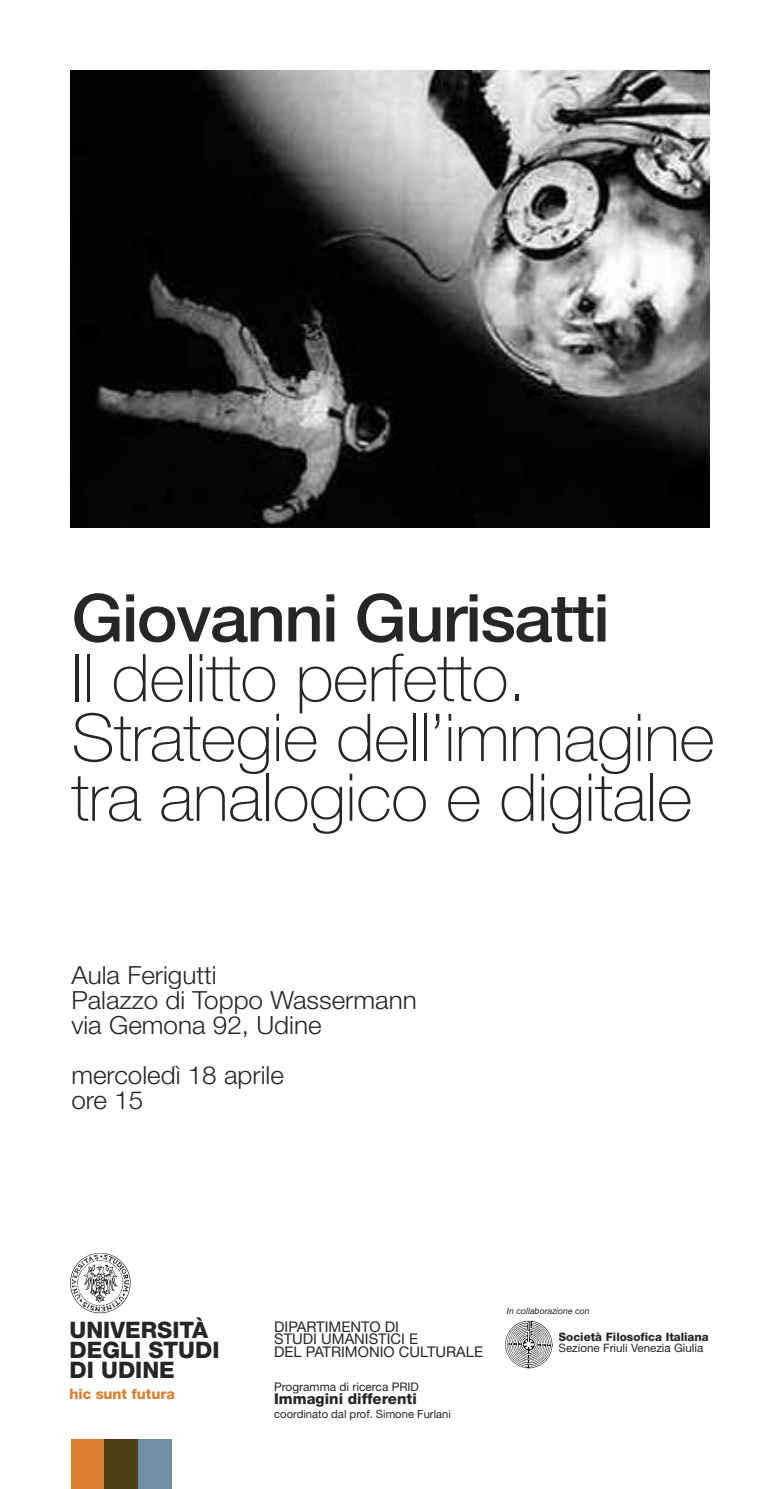
<style>
.page{position:relative;width:780px;height:1489px;background:#fff}
.page>*{position:absolute;margin:0;border:0;box-sizing:border-box;transform-origin:0 0}
.t1{font:100 66px/59.8px "Helvetica Neue LT Std";letter-spacing:-.01em;color:#272526;scale:1.04 1}
.t2{font:500 66px "Helvetica Neue LT Std";letter-spacing:-.025em;color:#272526;scale:1.04 1}
.t3{font:300 25px/25px "Helvetica Neue LT Std";color:#272526;scale:1.04 1}
.t4{font:800 22.75px/19.9px "Helvetica Neue LT Std";color:#272526}
.t5{font:800 15px "Helvetica Neue";color:#272526}
.t6{font:14.75px/12.9px "Helvetica Neue";color:#272526}
.t7{font:800 14.38px "Helvetica Neue";letter-spacing:-.005em;color:#db7f2e}
.t8{font:11.88px "Helvetica Neue";color:#272526}
.t9{font:11.62px "Helvetica Neue";color:#272526}
.t10{font:800 11.62px "Helvetica Neue";color:#272526}
.t11{font:11.25px "Helvetica Neue";color:#272526}
.t12{font:italic 8.75px "Helvetica Neue";color:#272526}
</style>
<div class="page">
<img style="left:70px;top:1253px;width:60px;height:60px">
<div style="left:71px;top:1439px;width:34px;height:49px;background:#db7f2e"></div>
<div style="left:105px;top:1439px;width:33px;height:49px;background:#504015"></div>
<div style="left:138px;top:1439px;width:34px;height:49px;background:#7090a5"></div>
<img style="left:71px;top:71px;width:638px;height:457px">
<img style="left:505px;top:1320px;width:48px;height:48px">
<h1 class="t2" style="left:71px;top:594px;width:519px">Giovanni Gurisatti</h1>
<h1 class="t1" style="left:71px;top:654px;width:620px">Il delitto perfetto.<br>Strategie dell’immagine tra analogico e digitale</h1>
<p class="t3" style="left:71px;top:965px;width:333px">Aula Ferigutti<br>Palazzo di Toppo Wassermann via Gemona 92, Udine</p>
<p class="t3" style="left:71px;top:1065px;width:206px">mercoledì 18 aprile ore 15</p>
<p class="t4" style="left:70px;top:1321px;width:151px">UNIVERSITÀ<br>DEGLI STUDI<br>DI UDINE</p>
<p class="t7" style="left:70px;top:1388px;width:107px">hic sunt futura</p>
<p class="t6" style="left:274px;top:1321px;width:210px">DIPARTIMENTO DI<br>STUDI UMANISTICI E<br>DEL PATRIMONIO CULTURALE</p>
<p class="t8" style="left:274px;top:1381px;width:146px">Programma di ricerca PRID</p>
<p class="t5" style="left:274px;top:1393px;width:144px">Immagini differenti</p>
<p class="t11" style="left:274px;top:1409px;width:178px">coordinato dal prof. Simone Furlani</p>
<p class="t12" style="left:507px;top:1307px;width:84px">In collaborazione con</p>
<p class="t10" style="left:558px;top:1332px;width:152px">Società Filosofica Italiana</p>
<p class="t9" style="left:558px;top:1343px;width:146px">Sezione Friuli Venezia Giulia</p>
</div>
